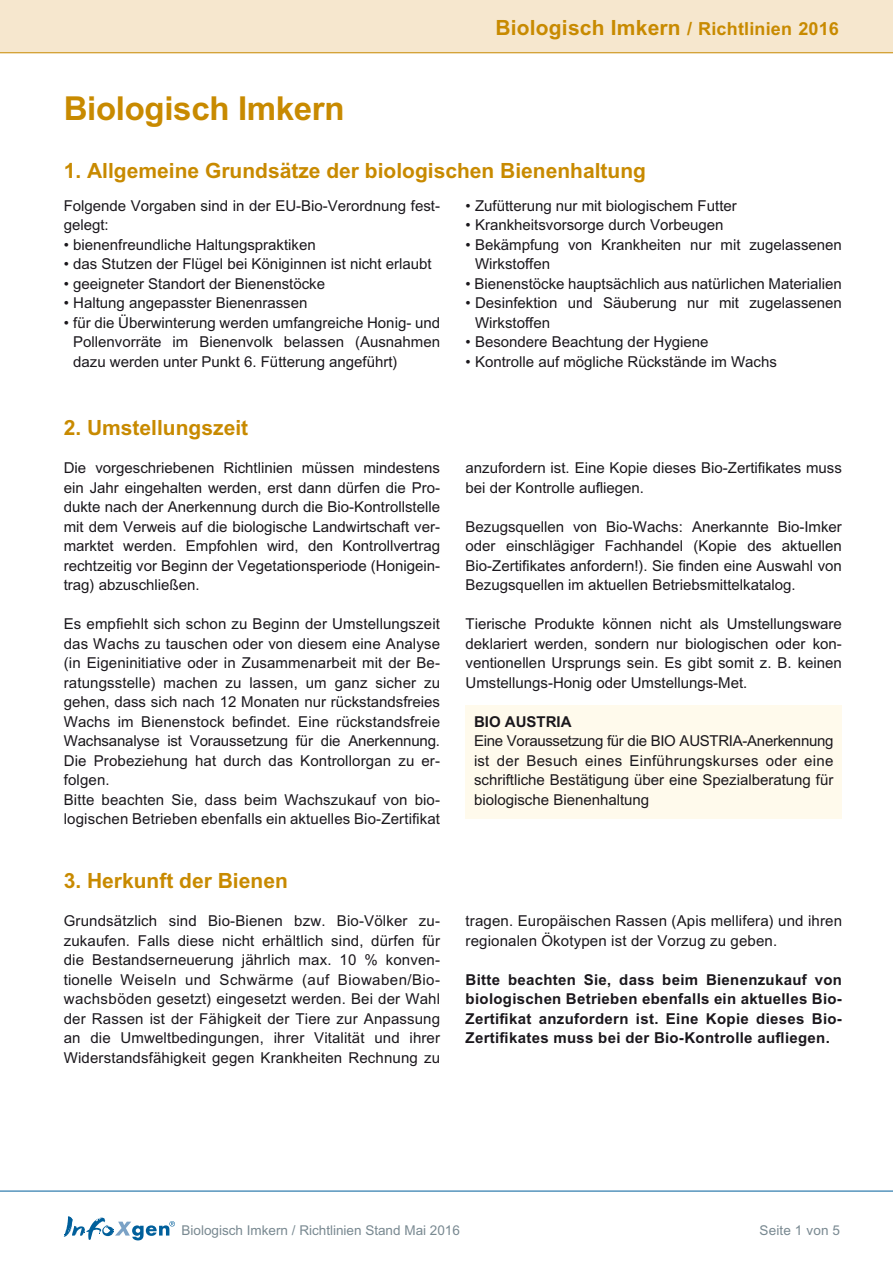
<style>
.page{position:relative;width:893px;height:1263px;background:#fff}
.page>*{position:absolute;margin:0;border:0;box-sizing:border-box;transform-origin:0 0}
.t1{font:700 33px "M Arial";letter-spacing:-.01em;color:#c88a00}
.t2{font:700 21px "M Arial";color:#c88a00}
.t3{font:15px/19.5px "M Arial";color:#1a171c}
.t4{font:700 15px/19.5px "M Arial";letter-spacing:.02em;color:#1a171c;text-align:justify}
.t5{font:700 15px "M Arial";color:#1a171c}
.t6{font:13.5px "M Arial";color:#798991}
.s1{font-size:18px}
</style>
<div class="page">
<div style="left:0;top:0;width:893px;height:53px;background:#f6e7ce"></div>
<svg style="left:64px;top:1216px;width:111px;height:24px"></svg>
<hr style="left:0;top:1191px;width:893px;height:1px;background:#005f9b">
<div style="left:466px;top:705px;width:376px;height:113px;background:#fffaec"></div>
<h2 class="t2" style="left:495px;top:16px;width:345px">Biologisch Imkern <span class="s1">/ Richtlinien 2016</span></h2>
<h1 class="t1" style="left:64px;top:89px;width:282px">Biologisch Imkern</h1>
<h2 class="t2" style="left:64px;top:158px;width:584px">1. Allgemeine Grundsätze der biologischen Bienenhaltung</h2>
<p class="t3" style="left:64px;top:196px;width:378px">Folgende Vorgaben sind in der EU-Bio-Verordnung fest&shy;gelegt:</p>
<p class="t3" style="left:64px;top:235px;width:254px">• bienenfreundliche Haltungspraktiken</p>
<p class="t3" style="left:64px;top:254px;width:369px">• das Stutzen der Flügel bei Königinnen ist nicht erlaubt</p>
<p class="t3" style="left:64px;top:274px;width:263px">• geeigneter Standort der Bienenstöcke</p>
<p class="t3" style="left:64px;top:293px;width:245px">• Haltung angepasster Bienenrassen</p>
<p class="t3" style="left:73px;top:313px;width:368px;text-align:justify;text-indent:-9px">• für die Überwinterung werden umfangreiche Honig- und Pollenvorräte im Bienenvolk belassen (Ausnahmen dazu werden unter Punkt 6. Fütterung angeführt)</p>
<p class="t3" style="left:466px;top:196px;width:273px">• Zufütterung nur mit biologischem Futter</p>
<p class="t3" style="left:466px;top:215px;width:259px">• Krankheitsvorsorge durch Vorbeugen</p>
<p class="t3" style="left:475px;top:235px;width:368px;text-indent:-9px">• Bekämpfung von Krankheiten nur mit zugelassenen<br>Wirkstoffen</p>
<p class="t3" style="left:466px;top:274px;width:378px">• Bienenstöcke hauptsächlich aus natürlichen Materialien</p>
<p class="t3" style="left:475px;top:293px;width:368px;text-indent:-9px">• Desinfektion und Säuberung nur mit zugelassenen<br>Wirkstoffen</p>
<p class="t3" style="left:466px;top:332px;width:244px">• Besondere Beachtung der Hygiene</p>
<p class="t3" style="left:466px;top:352px;width:313px">• Kontrolle auf mögliche Rückstände im Wachs</p>
<h2 class="t2" style="left:64px;top:416px;width:186px">2. Umstellungszeit</h2>
<p class="t3" style="left:64px;top:458px;width:378px;text-align:justify">Die vorgeschriebenen Richtlinien müssen mindestens ein Jahr eingehalten werden, erst dann dürfen die Pro&shy;dukte nach der Anerkennung durch die Bio-Kontrollstelle mit dem Verweis auf die biologische Landwirtschaft ver&shy;marktet werden. Empfohlen wird, den Kontrollvertrag rechtzeitig vor Beginn der Vegetationsperiode (Honigein&shy;trag) abzuschließen.</p>
<p class="t3" style="left:64px;top:614px;width:378px">Es empfiehlt sich schon zu Beginn der Umstellungszeit das Wachs zu tauschen oder von diesem eine Analyse (in Eigeninitiative oder in Zusammenarbeit mit der Be&shy;ratungsstelle) machen zu lassen, um ganz sicher zu gehen, dass sich nach 12 Monaten nur rückstandsfreies Wachs im Bienenstock befindet. Eine rückstandsfreie Wachsanalyse ist Voraussetzung für die Anerkennung.<br>Die Probeziehung hat durch das Kontrollorgan zu er&shy;folgen.<br>Bitte beachten Sie, dass beim Wachszukauf von bio&shy;logischen Betrieben ebenfalls ein aktuelles Bio-Zertifikat</p>
<p class="t3" style="left:466px;top:458px;width:378px">anzufordern ist. Eine Kopie dieses Bio-Zertifikates muss bei der Kontrolle aufliegen.</p>
<p class="t3" style="left:466px;top:517px;width:378px;text-align:justify">Bezugsquellen von Bio-Wachs: Anerkannte Bio-Imker oder einschlägiger Fachhandel (Kopie des aktuellen Bio-Zertifikates anfordern!). Sie finden eine Auswahl von Bezugsquellen im aktuellen Betriebsmittelkatalog.</p>
<p class="t3" style="left:466px;top:614px;width:378px;text-align:justify">Tierische Produkte können nicht als Umstellungsware deklariert werden, sondern nur biologischen oder kon&shy;ventionellen Ursprungs sein. Es gibt somit z. B. keinen Umstellungs-Honig oder Umstellungs-Met.</p>
<p class="t5" style="left:474px;top:713px;width:99px">BIO AUSTRIA</p>
<p class="t3" style="left:474px;top:731px;width:361px;text-align:justify">Eine Voraussetzung für die BIO AUSTRIA-Anerkennung ist der Besuch eines Einführungskurses oder eine schriftliche Bestätigung über eine Spezialberatung für biologische Bienenhaltung</p>
<h2 class="t2" style="left:64px;top:869px;width:226px">3. Herkunft der Bienen</h2>
<p class="t3" style="left:64px;top:911px;width:378px;text-align:justify">Grundsätzlich sind Bio-Bienen bzw. Bio-Völker zu&shy;zukaufen. Falls diese nicht erhältlich sind, dürfen für die Bestandserneuerung jährlich max. 10 % konven&shy;tionelle Weiseln und Schwärme (auf Biowaben/Bio&shy;wachsböden gesetzt) eingesetzt werden. Bei der Wahl der Rassen ist der Fähigkeit der Tiere zur Anpassung an die Umweltbedingungen, ihrer Vitalität und ihrer Widerstandsfähigkeit gegen Krankheiten Rechnung zu</p>
<p class="t3" style="left:466px;top:911px;width:378px">tragen. Europäischen Rassen (Apis mellifera) und ihren regionalen Ökotypen ist der Vorzug zu geben.</p>
<p class="t4" style="left:466px;top:969px;width:378px">Bitte beachten Sie, dass beim Bienenzukauf von biologischen Betrieben ebenfalls ein aktuelles Bio-Zertifikat anzufordern ist. Eine Kopie dieses Bio-Zertifikates muss bei der Bio-Kontrolle aufliegen.</p>
<p class="t6" style="left:182px;top:1223px;width:280px">Biologisch Imkern / Richtlinien Stand Mai 2016</p>
<p class="t6" style="left:760px;top:1223px;width:82px">Seite 1 von 5</p>
</div>
